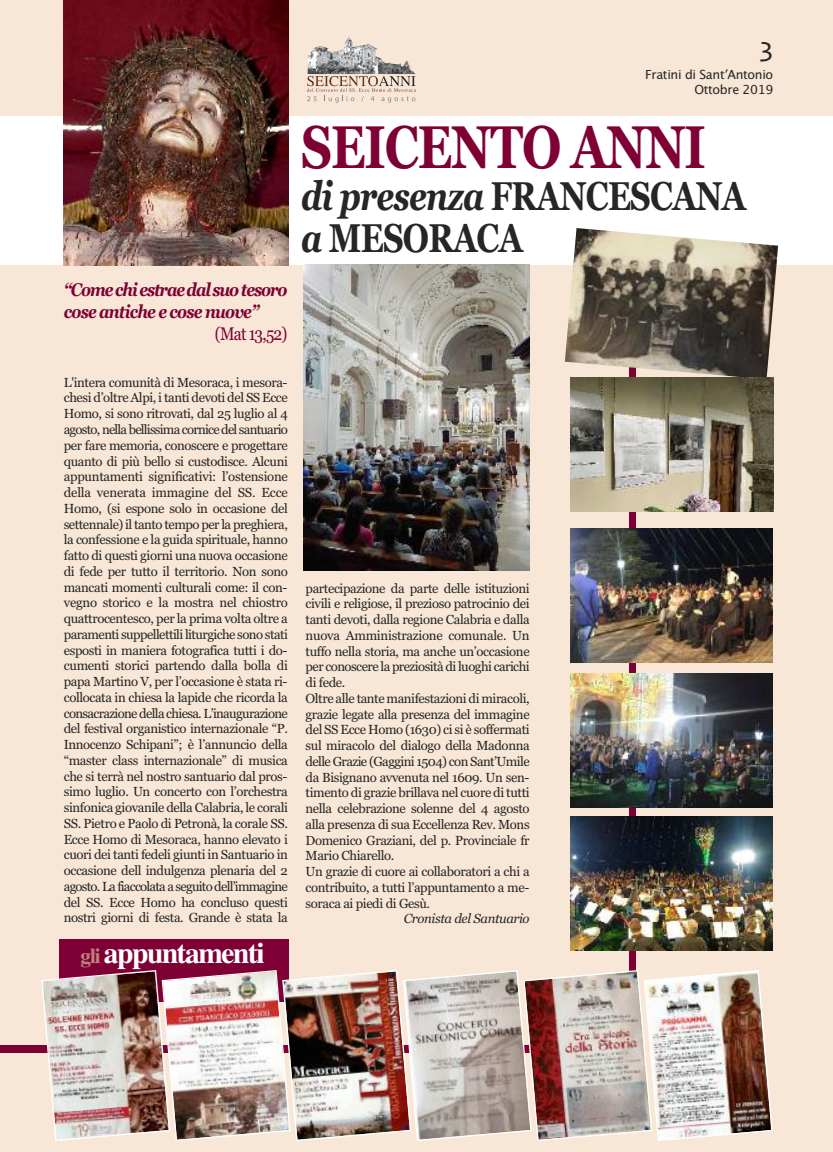
<style>
.page{position:relative;width:833px;height:1152px;background:#f8e7d6}
.page>*{position:absolute;margin:0;border:0;box-sizing:border-box;transform-origin:0 0}
.t1{font:700 60px "Georgia";letter-spacing:-.025em;color:#7e0035;scale:.8 1}
.t2{font:700 40px/42px "Georgia";letter-spacing:-.025em;color:#272526;scale:.8 1}
.t3{font:30px "Skia";color:#272526}
.t4{font:700 29.5px "Times";letter-spacing:-.05em;color:#fff}
.t5{font:italic 700 18.25px/22px "Georgia";letter-spacing:-.065em;color:#7e0035;scale:.87 1}
.t6{font:18.25px "Georgia";letter-spacing:-.05em;color:#7e0035;scale:.87 1}
.t7{font:13.12px/15.8px "Georgia";letter-spacing:-.03em;color:#272526;text-align:justify}
.t8{font:italic 13.12px "Georgia";letter-spacing:-.03em;color:#272526}
.t9{font:12.5px/15px "Lucida Grande";letter-spacing:-.025em;color:#272526;text-align:right}
.s1{font-size:21.25px;color:#bd817a}
.s2{font-family:"Verdana"}
.s3{font-style:italic}
</style>
<div class="page">
<div style="left:0;top:116px;width:833px;height:149px;background:#fff"></div>
<div style="left:0;top:1045px;width:629px;height:8px;background:#7e0035"></div>
<div style="left:60px;top:939px;width:229px;height:63px;background:#7e0035"></div>
<div style="left:629px;top:267px;width:7px;height:735px;background:#7e0035"></div>
<img style="left:64px;top:0;width:224px;height:265px">
<img style="left:303px;top:264px;width:226px;height:306px">
<img style="left:570px;top:528px;width:202px;height:134px">
<img style="left:565px;top:228px;width:213px;height:151px">
<img style="left:571px;top:378px;width:202px;height:134px">
<img style="left:571px;top:673px;width:201px;height:134px">
<img style="left:570px;top:816px;width:202px;height:134px">
<img style="left:41px;top:969px;width:732px;height:172px">
<img style="left:308px;top:36px;width:107px;height:38px">
<svg style="left:307px;top:76px;width:109px;height:27px"></svg>
<h3 class="t5" style="left:64px;top:278px;width:259px">“Come chi estrae dal suo tesoro cose antiche e cose nuove”</h3>
<h3 class="t6" style="left:215px;top:323px;width:85px">(Mat 13,52)</h3>
<p class="t7" style="left:64px;top:374px;width:226px">L'intera comunità di Mesoraca, i mesora&shy;chesi d’oltre Alpi, i tanti devoti del SS Ecce Homo, si sono ritrovati, dal 25 luglio al 4 agosto, nella bellissima cornice del santuario per fare memoria, conoscere e progettare quanto di più bello si custodisce. Alcuni appuntamenti significativi: l’ostensione della venerata immagine del SS. Ecce Homo, (si espone solo in occasione del settennale) il tanto tempo per la preghiera, la confessione e la guida spirituale, hanno fatto di questi giorni una nuova occasione di fede per tutto il territorio. Non sono mancati momenti culturali come: il con&shy;vegno storico e la mostra nel chiostro quattrocentesco, per la prima volta oltre a paramenti suppellettili liturgiche sono stati esposti in maniera fotografica tutti i do&shy;cumenti storici partendo dalla bolla di papa Martino V, per l’occasione è stata ri&shy;collocata in chiesa la lapide che ricorda la consacrazione della chiesa. L’inaugurazione del festival organistico internazionale “P.<br>Innocenzo Schipani”; è l’annuncio della “master class internazionale” di musica che si terrà nel nostro santuario dal pros&shy;simo luglio. Un concerto con l’orchestra sinfonica giovanile della Calabria, le corali SS. Pietro e Paolo di Petronà, la corale SS.<br>Ecce Homo di Mesoraca, hanno elevato i cuori dei tanti fedeli giunti in Santuario in occasione dell indulgenza plenaria del 2 agosto. La fiaccolata a seguito dell’immagine del SS. Ecce Homo ha concluso questi nostri giorni di festa. Grande è stata la</p>
<h3 class="t4" style="left:80px;top:935px;width:186px"><span class="s1">gli</span> appuntamenti</h3>
<h3 class="t3" style="left:759px;top:29px;width:15px">3</h3>
<p class="t9" style="left:645px;top:67px;width:130px">Fratini di Sant<span class="s2">’</span>Antonio<br>Ottobre 2019</p>
<h1 class="t1" style="left:301px;top:113px;width:507px">SEICENTO ANNI</h1>
<h2 class="t2" style="left:301px;top:175px;width:558px"><span class="s3">di presenza</span> FRANCESCANA <span class="s3">a</span> MESORACA</h2>
<p class="t7" style="left:305px;top:580px;width:226px;text-align:left">partecipazione da parte delle istituzioni civili e religiose, il prezioso patrocinio dei tanti devoti, dalla regione Calabria e dalla nuova Amministrazione comunale. Un tuffo nella storia, ma anche un’occasione per conoscere la preziosità di luoghi carichi di fede.<br>Oltre alle tante manifestazioni di miracoli, grazie legate alla presenza del immagine del SS Ecce Homo (1630) ci si è soffermati sul miracolo del dialogo della Madonna delle Grazie (Gaggini 1504) con Sant’Umile da Bisignano avvenuta nel 1609. Un sen&shy;timento di grazie brillava nel cuore di tutti nella celebrazione solenne del 4 agosto alla presenza di sua Eccellenza Rev. Mons Domenico Graziani, del p. Provinciale fr Mario Chiarello.<br>Un grazie di cuore ai collaboratori a chi a contribuito, a tutti l’appuntamento a me&shy;soraca ai piedi di Gesù.</p>
<p class="t8" style="left:404px;top:911px;width:127px">Cronista del Santuario</p>
</div>
